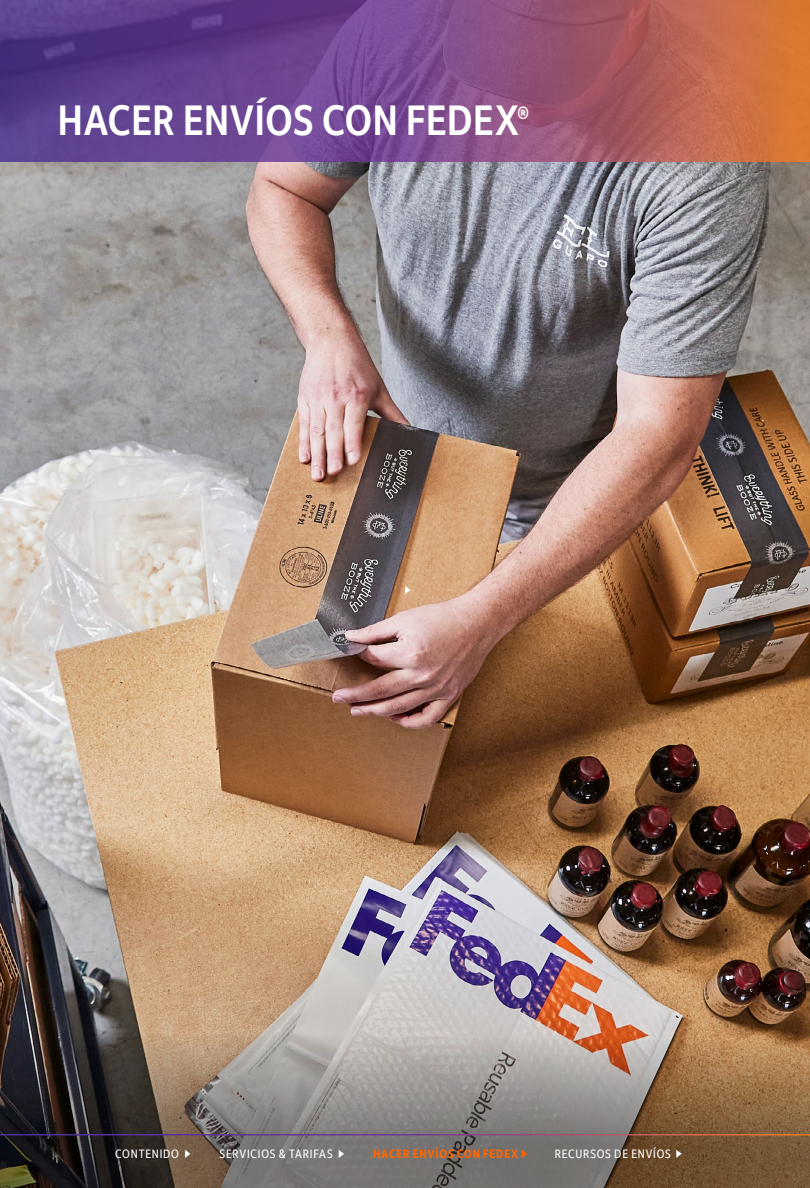
<style>
.page{position:relative;width:810px;height:1188px;background:#fff}
.page>*{position:absolute;margin:0;border:0;box-sizing:border-box;transform-origin:0 0}
.t1{font:500 condensed 42px "Fed Ex Sans App";letter-spacing:.015em;color:#fff}
.t2{font:condensed 12px "Fed Ex Sans App";letter-spacing:.065em;color:#fff}
.t3{font:700 condensed 12px "Fed Ex Sans App";letter-spacing:.065em;color:#f60}
</style>
<div class="page">
<img style="left:0;top:162px;width:810px;height:764px">
<svg style="left:0;top:0;width:810px;height:162px;background:#854f79"></svg>
<img style="left:0;top:926px;width:810px;height:262px">
<hr style="left:0;top:1134px;width:810px;height:2px;background:#fff">
<svg style="left:185px;top:1150px;width:5px;height:8px"></svg>
<svg style="left:339px;top:1150px;width:5px;height:8px"></svg>
<svg style="left:676px;top:1150px;width:6px;height:8px"></svg>
<svg style="left:522px;top:1150px;width:5px;height:8px"></svg>
<svg style="left:405px;top:586px;width:5px;height:8px"></svg>
<h1 class="t1" style="left:58px;top:96px;width:473px">HACER ENVÍOS CON FEDEX<sup>®</sup></h1>
<p class="t2" style="left:115px;top:1147px;width:65px">CONTENIDO</p>
<p class="t2" style="left:220px;top:1147px;width:115px">SERVICIOS &amp; TARIFAS</p>
<p class="t3" style="left:373px;top:1147px;width:147px">HACER ENVÍOS CON FEDEX</p>
<p class="t2" style="left:555px;top:1147px;width:118px">RECURSOS DE ENVÍOS</p>
</div>
